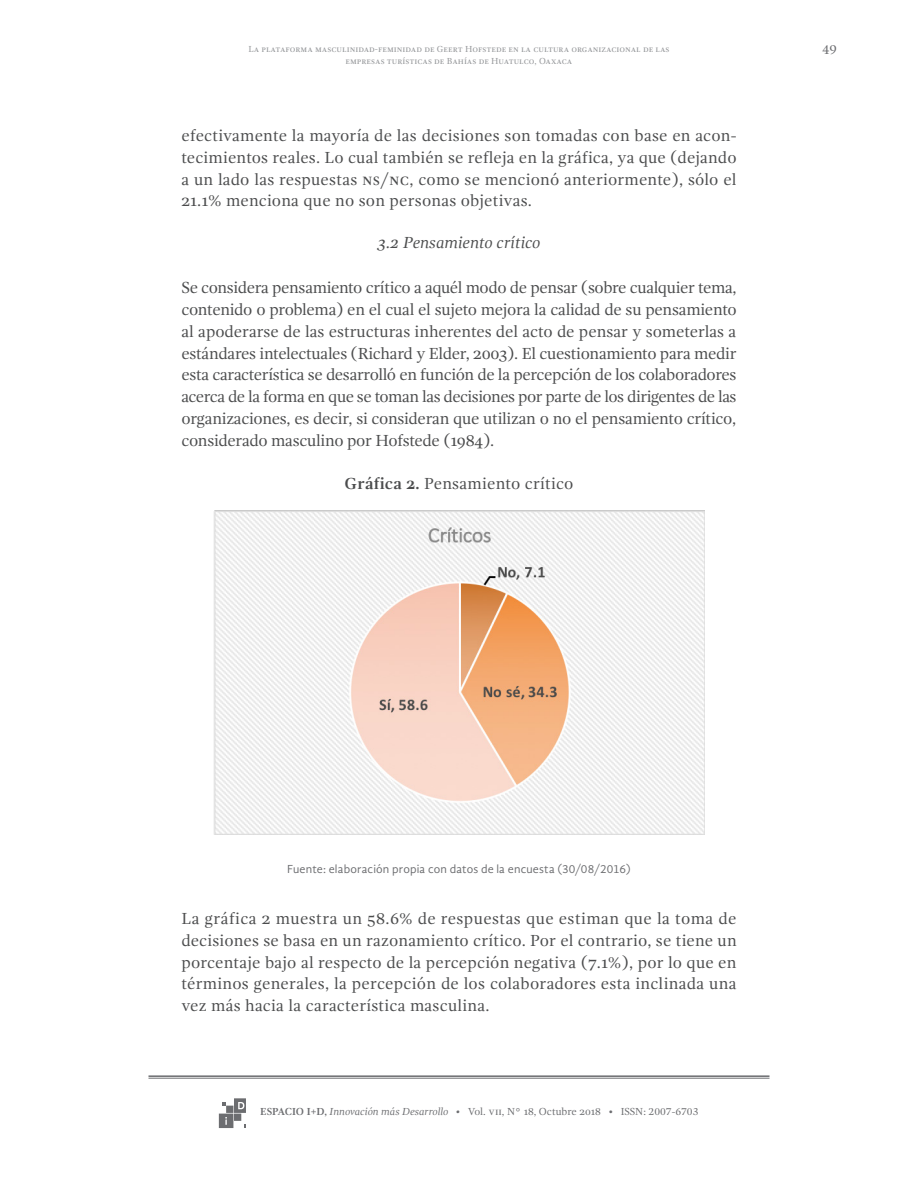
<style>
.page{position:relative;width:918px;height:1188px;background:#fff}
.page>*{position:absolute;margin:0;border:0;box-sizing:border-box;transform-origin:0 0}
.Párrafo_p{font:16.5px/21.8px "Gandhi Serif";letter-spacing:.01em;color:#4b4c4d;text-align:justify}
.titulo_imagen{font:16.5px "Gandhi Serif";color:#4b4c4d}
.subtitulo{font:italic 16.5px "Gandhi Serif";color:#4b4c4d}
.t1{font:13.5px "Gandhi Serif";color:#6c6d70}
.pie_de_foto{font:12px "Gandhi Sans";letter-spacing:.015em;color:#6c6d70}
.t2{font:10.5px "Gandhi Serif";color:#6c6d70}
.t3{font:9px/12px "Gandhi Serif";color:#939598;text-align:center}
.s1{font-weight:700}
.s2{font-style:italic}
</style>
<div class="page">
<hr style="left:148px;top:1075px;width:622px;height:2px;background:#6c6d70">
<hr style="left:148px;top:1078px;width:622px;height:1px;background:#6c6d70">
<svg style="left:219px;top:1098px;width:27px;height:30px"></svg>
<img style="left:214px;top:511px;width:490px;height:324px">
<p class="t3" style="left:248px;top:43px;width:423px">La plataforma masculinidad-feminidad de Geert Hofstede en la cultura organizacional de las empresas turísticas de Bahías de Huatulco, Oaxaca</p>
<p class="t1" style="left:822px;top:42px;width:16px">49</p>
<p class="Párrafo_p" style="left:181px;top:125px;width:557px">efectivamente la mayoría de las decisiones son tomadas con base en acon&shy;tecimientos reales. Lo cual también se refleja en la gráfica, ya que (dejando a un lado las respuestas ns/nc, como se mencionó anteriormente), sólo el 21.1% menciona que no son personas objetivas.</p>
<p class="subtitulo" style="left:377px;top:233px;width:165px">3.2 Pensamiento crítico</p>
<p class="Párrafo_p" style="left:181px;top:277px;width:557px">Se considera pensamiento crítico a aquél modo de pensar (sobre cualquier tema, contenido o problema) en el cual el sujeto mejora la calidad de su pensamiento al apoderarse de las estructuras inherentes del acto de pensar y someterlas a estándares intelectuales (Richard y Elder, 2003). El cuestionamiento para medir esta característica se desarrolló en función de la percepción de los colaboradores acerca de la forma en que se toman las decisiones por parte de los dirigentes de las organizaciones, es decir, si consideran que utilizan o no el pensamiento crítico, considerado masculino por Hofstede (1984).</p>
<p class="titulo_imagen" style="left:345px;top:474px;width:230px"><span class="s1">Gráfica 2.</span> Pensamiento crítico</p>
<p class="pie_de_foto" style="left:287px;top:862px;width:345px">Fuente: elaboración propia con datos de la encuesta (30/08/2016)</p>
<p class="Párrafo_p" style="left:181px;top:908px;width:557px">La gráfica 2 muestra un 58.6% de respuestas que estiman que la toma de decisiones se basa en un razonamiento crítico. Por el contrario, se tiene un porcentaje bajo al respecto de la percepción negativa (7.1%), por lo que en términos generales, la percepción de los colaboradores esta inclinada una vez más hacia la característica masculina.</p>
<p class="t2" style="left:260px;top:1105px;width:440px"><span class="s1">ESPACIO I+D,</span> <span class="s2">Innovación más Desarrollo •</span> Vol. vii, N° 18, Octubre 2018 • ISSN: 2007-6703</p>
</div>
